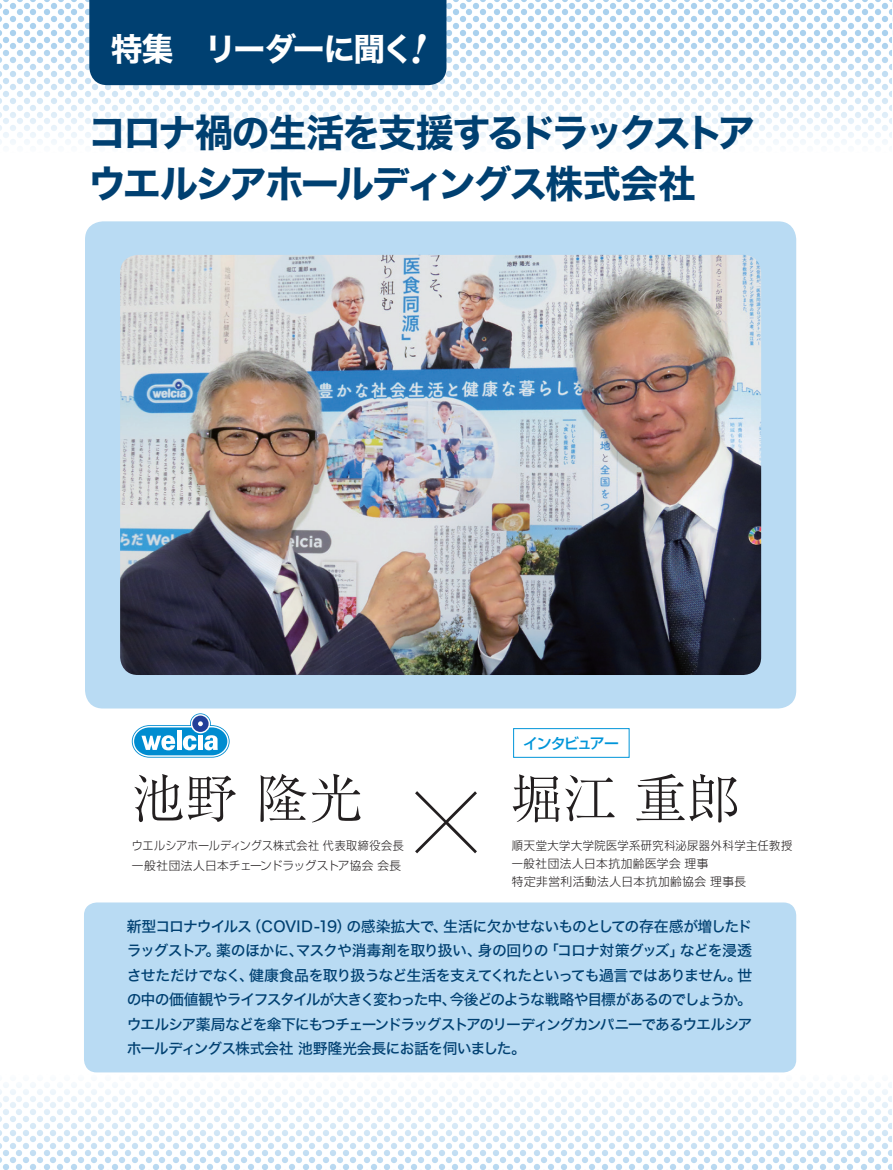
<style>
.page{position:relative;width:893px;height:1170px;background:#fff}
.page>*{position:absolute;margin:0;border:0;box-sizing:border-box;transform-origin:0 0}
.t1{font:200 144.6px "Axis Std";color:#231f20}
.t2{font:300 53.1px "Ryumin Pr 5";letter-spacing:-.005em;color:#231f20}
.t3{font:38.25px/51px "Hira Kaku Std N W7";letter-spacing:-.07em;color:#004071}
.t4{font:31.95px "Hira Kaku Std N W7";letter-spacing:-.06em;color:#fff}
.t5{font:14.85px/24.5px "Hira Kaku Std W5";letter-spacing:-.07em;color:#004071;text-align:justify}
.t6{font:500 14.85px "Shin Go Pr 5";letter-spacing:-.095em;color:#0095d9}
.t7{font:300 11.7px/18px "Shin Go Pr 5";letter-spacing:.04em;color:#231f20;scale:.96 1}
.t8{font:300 11.7px/19.6px "Shin Go Pr 5";letter-spacing:.015em;color:#231f20;scale:.95 1}
.s1{font-family:"Ryumin Pro";font-weight:900;font-size:37.2px}
</style>
<div class="page">
<svg style="left:0;top:0;width:892px;height:41px"></svg>
<svg style="left:0;top:41px;width:892px;height:103px"></svg>
<svg style="left:0;top:1065px;width:892px;height:104px"></svg>
<svg style="left:892px;top:3px;width:1px;height:32px"></svg>
<div style="left:84px;top:902px;width:712px;height:170px;background:#b9dbf3;border-radius:13px"></div>
<div style="left:513px;top:728px;width:116px;height:29px;border:1px solid #0095d9"></div>
<div style="left:85px;top:221px;width:711px;height:487px;background:#b9dbf3;border-radius:18px"></div>
<img style="left:120px;top:255px;width:641px;height:420px">
<div style="left:89px;top:0;width:357px;height:85px;background:#004071"></div>
<svg style="left:132px;top:713px;width:98px;height:44px"></svg>
<h3 class="t4" style="left:111px;top:24px;width:315px">特集　リーダーに聞く<span class="s1">!</span></h3>
<h3 class="t3" style="left:88px;top:109px;width:669px">コロナ禍の生活を支援するドラックストアウエルシアホールディングス株式会社</h3>
<h2 class="t2" style="left:132px;top:756px;width:232px">池野 隆光</h2>
<p class="t8" style="left:132px;top:834px;width:288px">ウエルシアホールディングス株式会社 代表取締役会長一般社団法人日本チェーンドラッグストア協会 会長</p>
<h1 class="t1" style="left:402px;top:715px;width:88px">×</h1>
<p class="t6" style="left:523px;top:731px;width:98px">インタビュアー</p>
<h2 class="t2" style="left:512px;top:756px;width:230px">堀江 重郎</h2>
<p class="t7" style="left:512px;top:835px;width:294px">順天堂大学大学院医学系研究科泌尿器外科学主任教授一般社団法人日本抗加齢医学会 理事<br>特定非営利活動法人日本抗加齢協会 理事長</p>
<p class="t5" style="left:127px;top:914px;width:627px">新型コロナウイルス（ＣOVIＤ-19）の感染拡大で、生活に欠かせないものとしての存在感が増したドラッグストア。薬のほかに、マスクや消毒剤を取り扱い、身の回りの「コロナ対策グッズ」などを浸透させただけでなく、健康食品を取り扱うなど生活を支えてくれたといっても過言ではありません。世の中の価値観やライフスタイルが大きく変わった中、今後どのような戦略や目標があるのでしょうか。ウエルシア薬局などを傘下にもつチェーンドラッグストアのリーディングカンパニーであるウエルシアホールディングス株式会社 池野隆光会長にお話を伺いました。</p>
</div>
